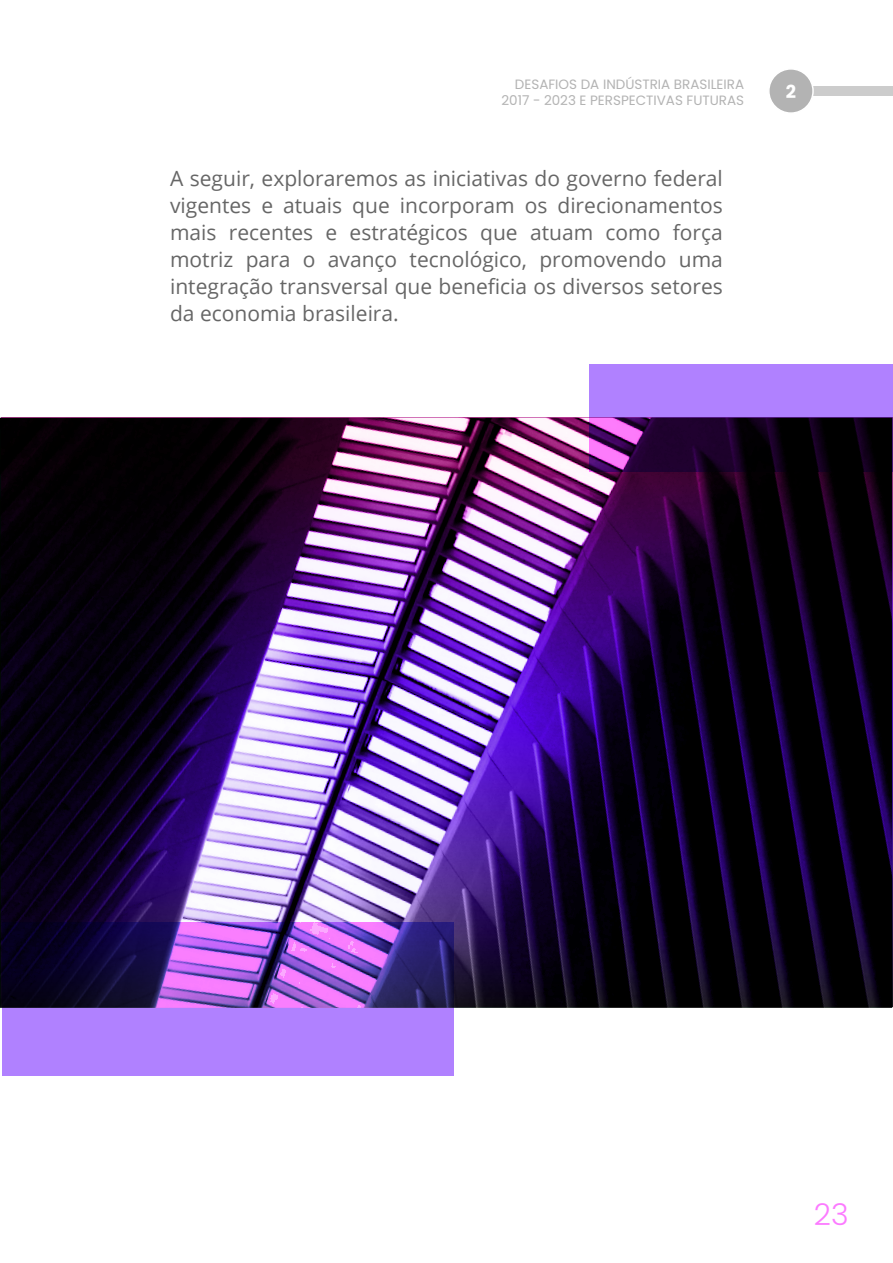
<style>
.page{position:relative;width:893px;height:1263px;background:#fff}
.page>*{position:absolute;margin:0;border:0;box-sizing:border-box;transform-origin:0 0}
.t1{font:300 30px "Poppins";color:#fc7aff}
.t2{font:21px/27px "Open Sans";color:#666;text-align:justify}
.t3{font:700 18px "Poppins";color:#fff}
.t4{font:13.5px/16.2px "Poppins";color:#b3b3b3;text-align:right}
</style>
<div class="page">
<div style="left:806px;top:86px;width:86px;height:10px;background:#ccc"></div>
<div style="left:769px;top:69px;width:44px;height:44px;background:#b3b3b3;border-radius:50%"></div>
<div style="left:768px;top:68px;width:46px;height:46px;border:2px solid #fff;border-radius:50%"></div>
<img style="left:2px;top:418px;width:891px;height:588px">
<svg style="left:2px;top:923px;width:452px;height:153px;background:#8357be"></svg>
<svg style="left:589px;top:364px;width:304px;height:107px;background:#6a4596"></svg>
<p class="t4" style="left:501px;top:76px;width:244px">DESAFIOS DA INDÚSTRIA BRASILEIRA<br>2017 - 2023 E PERSPECTIVAS FUTURAS</p>
<p class="t3" style="left:786px;top:82px;width:12px">2</p>
<p class="t2" style="left:170px;top:164px;width:554px">A seguir, exploraremos as iniciativas do governo federal vigentes e atuais que incorporam os direcionamentos mais recentes e estratégicos que atuam como força motriz para o avanço tecnológico, promovendo uma integração transversal que beneficia os diversos setores da economia brasileira.</p>
<h1 class="t1" style="left:814px;top:1197px;width:36px">23</h1>
</div>
